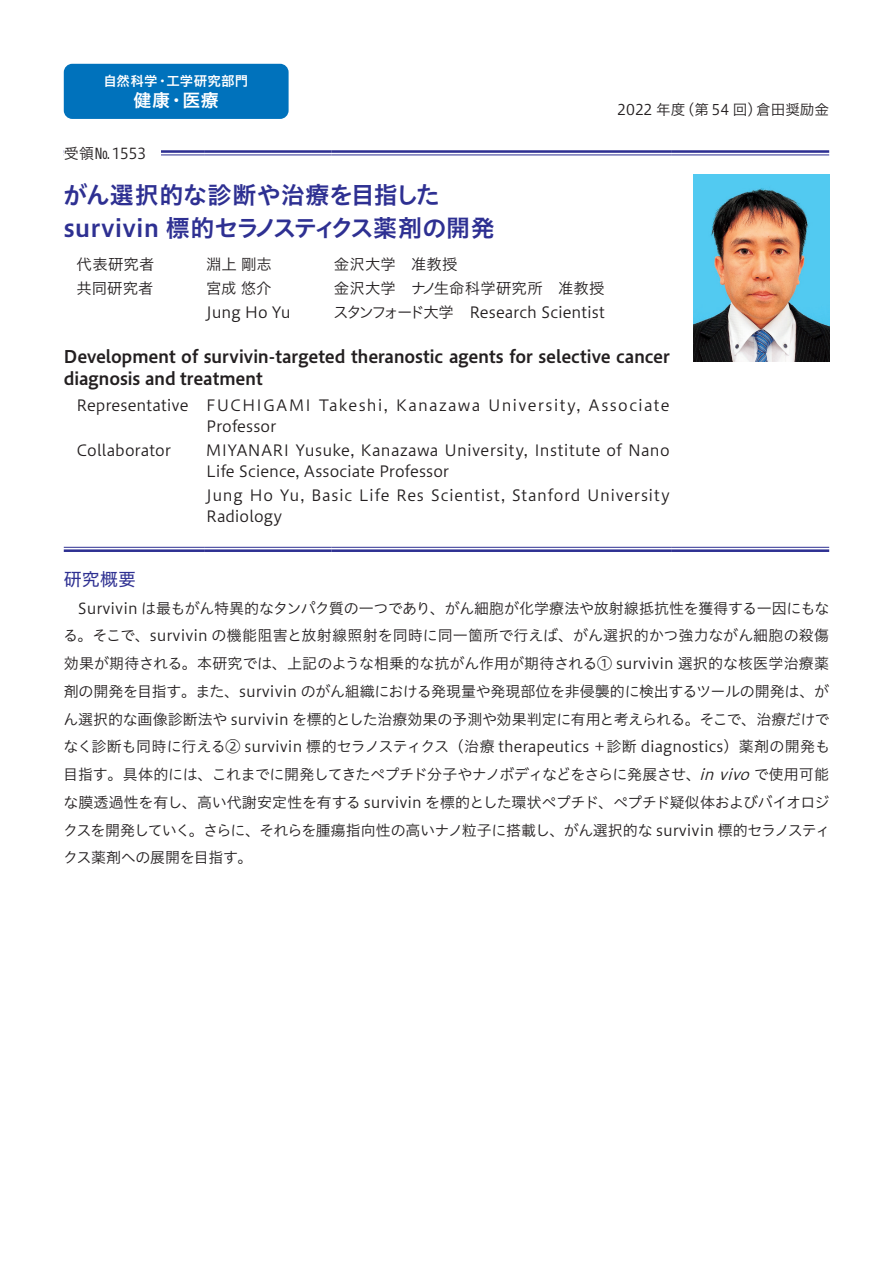
<style>
.page{position:relative;width:893px;height:1263px;background:#fff}
.page>*{position:absolute;margin:0;border:0;box-sizing:border-box;transform-origin:0 0}
.t1{font:24px/33px "Hiragino UD Sans Std N W6";color:#2e3092}
.t2{font:18px "Hiragino UD Sans Std N W6";color:#fff}
.t3{font:18px "Hiragino UD Sans Std N W4";color:#2e3092}
.t4{font:17.25px/22.5px "Hiragino UD Sans Std N W6";letter-spacing:-.015em;color:#231f20}
.t5{font:15.3px/21px "Hiragino UD Sans Std N W3";letter-spacing:.01em;color:#231f20}
.t6{font:15.3px/21px "Hiragino UD Sans Std N W3";letter-spacing:.065em;color:#231f20}
.t7{font:15.3px/21px "Hiragino UD Sans Std N W3";letter-spacing:.035em;color:#231f20}
.t8{font:15.3px "Hiragino UD Sans Std N W3";letter-spacing:-.01em;color:#231f20}
.t9{font:15px/27.8px "Hiragino UD Sans Std N W3";letter-spacing:-.02em;color:#231f20;text-align:justify}
.t10{font:14.7px "Hiragino UD Sans Std N W3";color:#231f20}
.t11{font:13.5px "Hiragino UD Sans Std N W6";letter-spacing:.02em;color:#fff}
.s1{font-style:italic}
</style>
<div class="page">
<hr style="left:64px;top:547px;width:140px;height:1px;background:#2e3092">
<hr style="left:64px;top:549px;width:140px;height:3px;background:#2e3092">
<hr style="left:204px;top:547px;width:128px;height:1px;background:#2e3092">
<hr style="left:204px;top:549px;width:128px;height:3px;background:#2e3092">
<hr style="left:332px;top:547px;width:340px;height:1px;background:#2e3092">
<hr style="left:332px;top:549px;width:340px;height:3px;background:#2e3092">
<hr style="left:64px;top:150px;width:140px;height:3px;background:#2e3092">
<hr style="left:64px;top:154px;width:140px;height:1px;background:#2e3092">
<hr style="left:204px;top:150px;width:128px;height:3px;background:#2e3092">
<hr style="left:204px;top:154px;width:128px;height:1px;background:#2e3092">
<hr style="left:332px;top:150px;width:340px;height:3px;background:#2e3092">
<hr style="left:332px;top:154px;width:340px;height:1px;background:#2e3092">
<hr style="left:672px;top:150px;width:157px;height:3px;background:#2e3092">
<hr style="left:672px;top:154px;width:157px;height:1px;background:#2e3092">
<hr style="left:672px;top:547px;width:157px;height:1px;background:#2e3092">
<hr style="left:672px;top:549px;width:157px;height:3px;background:#2e3092">
<img style="left:693px;top:174px;width:136px;height:187px">
<div style="left:64px;top:143px;width:96px;height:21px;background:#fff"></div>
<div style="left:64px;top:64px;width:225px;height:55px;background:#0072bc;border-radius:8px"></div>
<p class="t11" style="left:104px;top:70px;width:146px">自然科学・工学研究部門</p>
<p class="t2" style="left:134px;top:87px;width:87px">健康・医療</p>
<p class="t9" style="left:64px;top:139px;width:84px">受領№ 1553</p>
<p class="t10" style="left:617px;top:98px;width:213px">2022 年度（第 54 回）倉田奨励金</p>
<h1 class="t1" style="left:63px;top:177px;width:433px">がん選択的な診断や治療を目指したsurvivin 標的セラノスティクス薬剤の開発</h1>
<p class="t5" style="left:77px;top:253px;width:79px">代表研究者</p>
<p class="t5" style="left:206px;top:253px;width:67px">淵上 剛志</p>
<p class="t5" style="left:334px;top:253px;width:125px">金沢大学　准教授</p>
<p class="t5" style="left:77px;top:277px;width:78px">共同研究者</p>
<p class="t5" style="left:206px;top:277px;width:67px">宮成 悠介</p>
<p class="t5" style="left:334px;top:277px;width:272px">金沢大学　ナノ生命科学研究所　准教授</p>
<p class="t5" style="left:206px;top:301px;width:86px">Jung Ho Yu</p>
<p class="t8" style="left:333px;top:301px;width:273px">スタンフォード大学　Research Scientist</p>
<p class="t4" style="left:64px;top:344px;width:608px">Development of survivin-targeted theranostic agents for selective cancer diagnosis and treatment</p>
<p class="t6" style="left:206px;top:394px;width:465px;text-indent:-130px">Representative FUCHIGAMI Takeshi, Kanazawa University, Associate<br>Professor</p>
<p class="t5" style="left:77px;top:439px;width:96px">Collaborator</p>
<p class="t5" style="left:206px;top:439px;width:465px">MIYANARI Yusuke, Kanazawa University, Institute of Nano<br>Life Science, Associate Professor</p>
<p class="t7" style="left:206px;top:484px;width:465px">Jung Ho Yu, Basic Life Res Scientist, Stanford University<br>Radiology</p>
<p class="t3" style="left:64px;top:566px;width:74px">研究概要</p>
<p class="t9" style="left:63px;top:593px;width:769px;text-indent:15px">Survivin は最もがん特異的なタンパク質の一つであり、がん細胞が化学療法や放射線抵抗性を獲得する一因にもなる。そこで、survivin の機能阻害と放射線照射を同時に同一箇所で行えば、がん選択的かつ強力ながん細胞の殺傷効果が期待される。本研究では、上記のような相乗的な抗がん作用が期待される① survivin 選択的な核医学治療薬剤の開発を目指す。また、survivin のがん組織における発現量や発現部位を非侵襲的に検出するツールの開発は、がん選択的な画像診断法や survivin を標的とした治療効果の予測や効果判定に有用と考えられる。そこで、治療だけでなく診断も同時に行える② survivin 標的セラノスティクス（治療 therapeutics ＋診断 diagnostics）薬剤の開発も目指す。具体的には、これまでに開発してきたペプチド分子やナノボディなどをさらに発展させ、<span class="s1">invivo</span>で使用可能な膜透過性を有し、高い代謝安定性を有する survivin を標的とした環状ペプチド、ペプチド疑似体およびバイオロジクスを開発していく。さらに、それらを腫瘍指向性の高いナノ粒子に搭載し、がん選択的な survivin 標的セラノスティクス薬剤への展開を目指す。</p>
</div>
